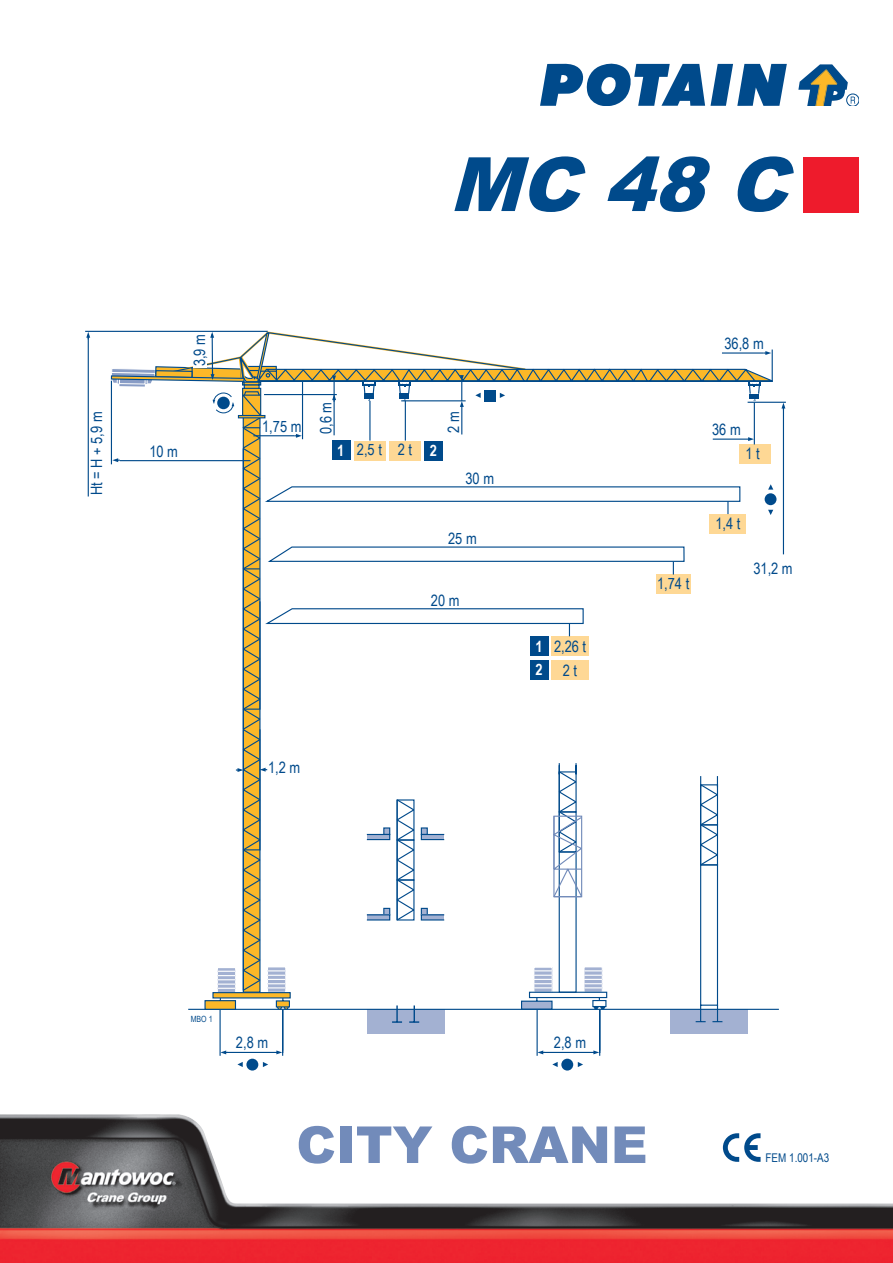
<style>
.page{position:relative;width:893px;height:1263px;background:#fff}
.page>*{position:absolute;margin:0;border:0;box-sizing:border-box;transform-origin:0 0}
.t1{font:italic 900 75px "Arial";color:#004a8b}
.t2{font:900 51px "Arial";color:#728bba}
.t3{font:15.6px "Arial Narrow";color:#004a8b}
.t4{font:700 15.6px/23.2px "Arial Narrow";color:#fff}
.t5{font:12px "Arial Narrow";color:#004a8b}
.t6{font:8.55px "Arial Narrow";color:#004a8b}
.s1{font-weight:700;color:#fff}
</style>
<div class="page">
<div style="left:246px;top:1059px;width:12px;height:11px;background:#004a8b;border-radius:50%"></div>
<div style="left:561px;top:1059px;width:12px;height:11px;background:#004a8b;border-radius:50%"></div>
<svg style="left:110px;top:330px;width:675px;height:737px"></svg>
<hr style="left:212px;top:336px;width:1px;height:39px;background:#004a8b">
<hr style="left:120px;top:460px;width:130px;height:1px;background:#004a8b">
<div style="left:530px;top:637px;width:19px;height:19px;background:#004a8b"></div>
<div style="left:551px;top:660px;width:38px;height:19px;background:#fed895"></div>
<div style="left:530px;top:660px;width:19px;height:19px;background:#004a8b"></div>
<svg style="left:540px;top:64px;width:247px;height:42px"></svg>
<div style="left:846px;top:94px;width:13px;height:12px;border:1px solid #004a8b;border-radius:50%"></div>
<svg style="left:798px;top:64px;width:57px;height:42px"></svg>
<div style="left:804px;top:157px;width:55px;height:56px;background:#ee1b2c"></div>
<img style="left:0;top:1114px;width:893px;height:149px">
<svg style="left:723px;top:1133px;width:37px;height:29px"></svg>
<p class="t3" style="left:188px;top:366px;width:34px;rotate:-90deg">3,9 m</p>
<p class="t1" style="left:449px;top:130px;width:367px">MC 48C</p>
<p class="t3" style="left:724px;top:332px;width:41px">36,8 m</p>
<p class="t3" style="left:315px;top:434px;width:34px;rotate:-90deg">0,6 m</p>
<p class="t3" style="left:442px;top:433px;width:23px;rotate:-90deg">2 m</p>
<p class="t3" style="left:85px;top:495px;width:85px;rotate:-90deg">Ht = H + 5,9 m</p>
<p class="t3" style="left:712px;top:418px;width:30px">36 m</p>
<p class="t3" style="left:262px;top:415px;width:41px">1,75 m</p>
<p class="t4" style="left:337px;top:438px;width:9px">1</p>
<p class="t3" style="left:398px;top:438px;width:41px">2 t <span class="s1">2</span></p>
<p class="t3" style="left:357px;top:438px;width:27px">2,5 t</p>
<p class="t3" style="left:149px;top:440px;width:30px">10 m</p>
<p class="t3" style="left:746px;top:442px;width:16px">1 t</p>
<p class="t3" style="left:465px;top:467px;width:30px">30 m</p>
<p class="t3" style="left:268px;top:756px;width:34px">1,2 m</p>
<p class="t3" style="left:448px;top:527px;width:30px">25 m</p>
<p class="t3" style="left:431px;top:589px;width:30px">20 m</p>
<p class="t4" style="left:536px;top:634px;width:9px">1<br>2</p>
<p class="t3" style="left:554px;top:635px;width:34px">2,26 t</p>
<p class="t3" style="left:563px;top:658px;width:16px">2 t</p>
<p class="t3" style="left:657px;top:572px;width:34px">1,74 t</p>
<p class="t3" style="left:715px;top:512px;width:27px">1,4 t</p>
<p class="t3" style="left:753px;top:557px;width:41px">31,2 m</p>
<p class="t6" style="left:191px;top:1013px;width:23px">MBO 1</p>
<p class="t3" style="left:236px;top:1031px;width:34px">2,8 m</p>
<p class="t3" style="left:554px;top:1031px;width:34px">2,8 m</p>
<p class="t2" style="left:296px;top:1108px;width:353px">CITY CRANE</p>
<p class="t5" style="left:765px;top:1148px;width:65px">FEM 1.001-A3</p>
</div>
